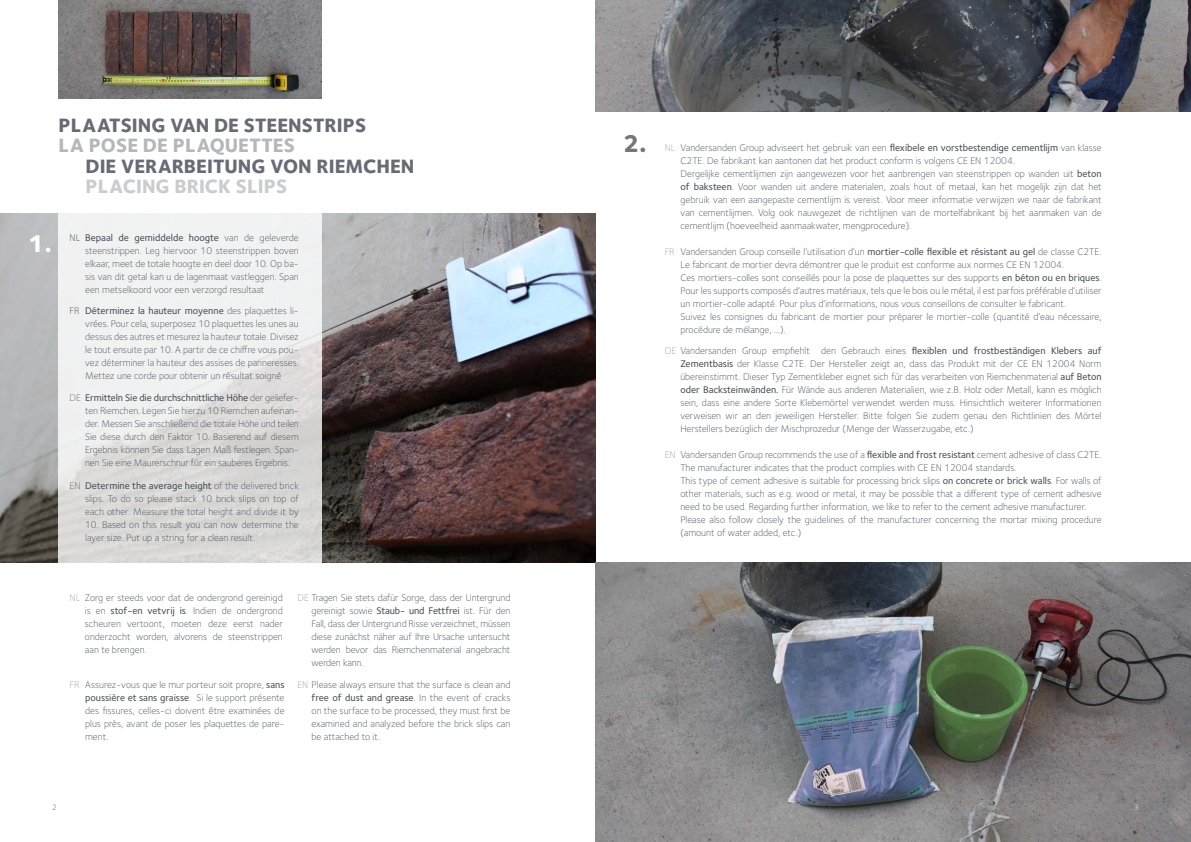
<style>
.page{position:relative;width:1191px;height:842px;background:#fff}
.page>*{position:absolute;margin:0;border:0;box-sizing:border-box;transform-origin:0 0}
.t1{font:800 25px "Foundry Sterling";color:#fff}
.t2{font:800 25px "Foundry Sterling";color:#757679}
.t3{font:800 20px "Foundry Sterling";color:#676b75}
.t4{font:800 20px "Foundry Sterling";color:#b6b7bb}
.t5{font:800 20px "Foundry Sterling";color:#cbccce}
.t6{font:300 10px/13px "Foundry Sterling";color:#494d56;text-align:justify}
.t7{font:300 10px "Foundry Sterling";color:#a4a4aa}
.t8{font:300 10px "Foundry Sterling";color:#676b75}
.t9{font:300 8px "Foundry Sterling";color:#57585a}
.t10{font:300 8px "Foundry Sterling";color:#fff}
.s1{font-weight:500}
.s2{color:#676b75}
.s3{color:#a4a4aa}
</style>
<div class="page">
<img style="left:0;top:214px;width:595px;height:349px">
<svg style="left:59px;top:213px;width:263px;height:350px;fill:#eff0f0"></svg>
<img style="left:59px;top:0;width:263px;height:98px">
<img style="left:595px;top:0;width:596px;height:112px">
<img style="left:595px;top:563px;width:596px;height:279px">
<h2 class="t3" style="left:59px;top:113px;width:62px">PLAATSIN</h2>
<h2 class="t3" style="left:151px;top:113px;width:105px">G VAN DE STEENSTRIPS</h2>
<h2 class="t4" style="left:59px;top:133px;width:192px">LA POSE DE PLAQUETTES</h2>
<h2 class="t3" style="left:85px;top:154px;width:11px">DIE</h2>
<h2 class="t3" style="left:121px;top:154px;width:13px">VER</h2>
<h2 class="t3" style="left:158px;top:154px;width:244px">ARBEITUNG VON RIEMCHEN</h2>
<h2 class="t5" style="left:85px;top:174px;width:183px">PLACING BRICK SLIPS</h2>
<h1 class="t1" style="left:28px;top:228px;width:26px">1.</h1>
<p class="t6" style="left:85px;top:231px;width:215px"><span class="s1">Bepaal de gemiddelde hoogte</span> van de geleverde steenstrippen. Leg hiervoor 10 steenstrippen boven elkaar, meet de totale hoogte en deel door 10. Op ba&shy;sis van dit getal kan u de lagenmaat vastleggen. Span een metselkoord voor een verzorgd resultaat</p>
<p class="t6" style="left:85px;top:304px;width:215px"><span class="s1">Déterminez la hauteur moyenne</span> des plaquettes li&shy;vrées. Pour cela, superposez 10 plaquettes les unes au dessus des autres et mesurez la hauteur totale. Divisez le tout ensuite par 10. A partir de ce chiffre vous pou&shy;vez déterminer la hauteur des assises de panneresses.<br>Mettez une corde pour obtenir un résultat soigné</p>
<p class="t6" style="left:70px;top:231px;width:12px">NL</p>
<p class="t6" style="left:70px;top:304px;width:11px">FR</p>
<p class="t6" style="left:85px;top:391px;width:215px;text-indent:-16px"><span class="s2">DE</span> <span class="s1">Ermitteln Sie die durchschnittliche Höhe</span> der geliefer&shy;ten Riemchen. Legen Sie hierzu 10 Riemchen aufeinan&shy;der. Messen Sie anschließend die totale Höhe und teilen Sie diese durch den Faktor 10. Basierend auf diesem Ergebnis können Sie dass Lagen Maß festlegen. Span&shy;nen Sie eine Maurerschnur für ein sauberes Ergebnis.</p>
<p class="t6" style="left:85px;top:479px;width:215px"><span class="s1">Determine the average height</span> of the delivered brick slips. To do so please stack 10 brick slips on top of each other. Measure the total height and divide it by</p>
<p class="t6" style="left:85px;top:518px;width:215px">10. Based on this result you can now determine the layer size. Put up a string for a clean result.</p>
<p class="t8" style="left:70px;top:479px;width:13px">EN</p>
<p class="t6" style="left:85px;top:591px;width:199px">Zorg er steeds voor dat de ondergrond gereinigd is en <span class="s1">stof-en vetvrij is</span>. Indien de ondergrond scheuren vertoont, moeten deze eerst nader onderzocht worden, alvorens de steenstrippen aan te brengen.</p>
<p class="t7" style="left:70px;top:592px;width:12px">NL</p>
<p class="t6" style="left:297px;top:591px;width:214px"><span class="s3">DE</span> Tragen Sie stets dafür Sorge, dass der Untergrund</p>
<p class="t6" style="left:311px;top:604px;width:200px">gereinigt sowie <span class="s1">Staub- und Fettfrei</span> ist. Für den Fall, dass der Untergrund Risse verzeichnet, müssen diese zunächst näher auf Ihre Ursache untersucht werden bevor das Riemchenmaterial angebracht werden kann.</p>
<p class="t6" style="left:85px;top:678px;width:201px">Assurez-vous que le mur porteur soit propre, <span class="s1">sans poussière et sans graisse</span>. Si le support présente des fissures, celles-ci doivent être examinées de plus près, avant de poser les plaquettes de pare&shy;ment.</p>
<p class="t7" style="left:70px;top:679px;width:11px">FR</p>
<p class="t6" style="left:297px;top:678px;width:214px"><span class="s3">EN</span> Please always ensure that the surface is clean and</p>
<p class="t6" style="left:311px;top:691px;width:200px"><span class="s1">free of dust and grease</span>. In the event of cracks on the surface to be processed, they must first be examined and analyzed before the brick slips can be attached to it.</p>
<h1 class="t2" style="left:622px;top:128px;width:26px">2.</h1>
<p class="t6" style="left:680px;top:141px;width:422px;text-align:left">Vandersanden Group adviseert het gebruik van een <span class="s1">flexibele en vorstbestendige cementlijm</span> van klasse C2TE. De fabrikant kan aantonen dat het product conform is volgens CE EN 12004.<br>Dergelijke cementlijmen zijn aangewezen voor het aanbrengen van steenstrippen op wanden uit <span class="s1">beton of baksteen</span>. Voor wanden uit andere materialen, zoals hout of metaal, kan het mogelijk zijn dat het gebruik van een aangepaste cementlijm is vereist. Voor meer informatie verwijzen we naar de fabrikant van cementlijmen. Volg ook nauwgezet de richtlijnen van de mortelfabrikant bij het aanmaken van de cementlijm (hoeveelheid aanmaakwater, mengprocedure).</p>
<p class="t6" style="left:680px;top:245px;width:422px;text-align:left">Vandersanden Group conseille l’utilisation d’un <span class="s1">mortier-colle flexible et résistant au gel</span> de classe C2TE.<br>Le fabricant de mortier devra démontrer que le produit est conforme aux normes CE EN 12004.<br>Ces mortiers-colles sont conseillés pour la pose de plaquettes sur des supports <span class="s1">en béton ou en briques</span>.<br>Pour les supports composés d’autres matériaux, tels que le bois ou le métal, il est parfois préférable d’utiliser un mortier-colle adapté. Pour plus d’informations, nous vous conseillons de consulter le fabricant.<br>Suivez les consignes du fabricant de mortier pour préparer le mortier-colle (quantité d’eau nécessaire, procédure de mélange, …).</p>
<p class="t6" style="left:680px;top:358px;width:423px"><span class="s1">Zementbasis</span> der Klasse C2TE. Der Hersteller zeigt an, dass das Produkt mit der CE EN 12004 Norm übereinstimmt. Dieser Typ Zementkleber eignet sich für das verarbeiten von Riemchenmaterial <span class="s1">auf Beton oder Backsteinwänden.</span> Für Wände aus anderen Materialien, wie z.B. Holz oder Metall, kann es möglich sein, dass eine andere Sorte Klebemörtel verwendet werden muss. Hinsichtlich weiterer Informationen verweisen wir an den jeweiligen Hersteller. Bitte folgen Sie zudem genau den Richtlinien des Mörtel Herstellers bezüglich der Mischprozedur (Menge der Wasserzugabe, etc.)</p>
<p class="t6" style="left:680px;top:449px;width:423px;text-align:left">Vandersanden Group recommends the use of a <span class="s1">flexible and frost resistant</span> cement adhesive of class C2TE.<br>The manufacturer indicates that the product complies with CE EN 12004 standards.<br>This type of cement adhesive is suitable for processing brick slips <span class="s1">on concrete or brick walls</span>. For walls of other materials, such as e.g. wood or metal, it may be possible that a different type of cement adhesive need to be used. Regarding further information, we like to refer to the cement adhesive manufacturer.<br>Please also follow closely the guidelines of the manufacturer concerning the mortar mixing procedure (amount of water added, etc.)</p>
<p class="t7" style="left:664px;top:142px;width:12px">NL</p>
<p class="t7" style="left:664px;top:246px;width:11px">FR</p>
<p class="t6" style="left:664px;top:345px;width:438px"><span class="s3">DE</span> Vandersanden Group empfiehlt den Gebrauch eines <span class="s1">flexiblen und frostbeständigen Klebers auf</span></p>
<p class="t7" style="left:664px;top:449px;width:13px">EN</p>
<p class="t9" style="left:52px;top:802px;width:6px">2</p>
<p class="t10" style="left:1134px;top:803px;width:6px">3</p>
</div>
